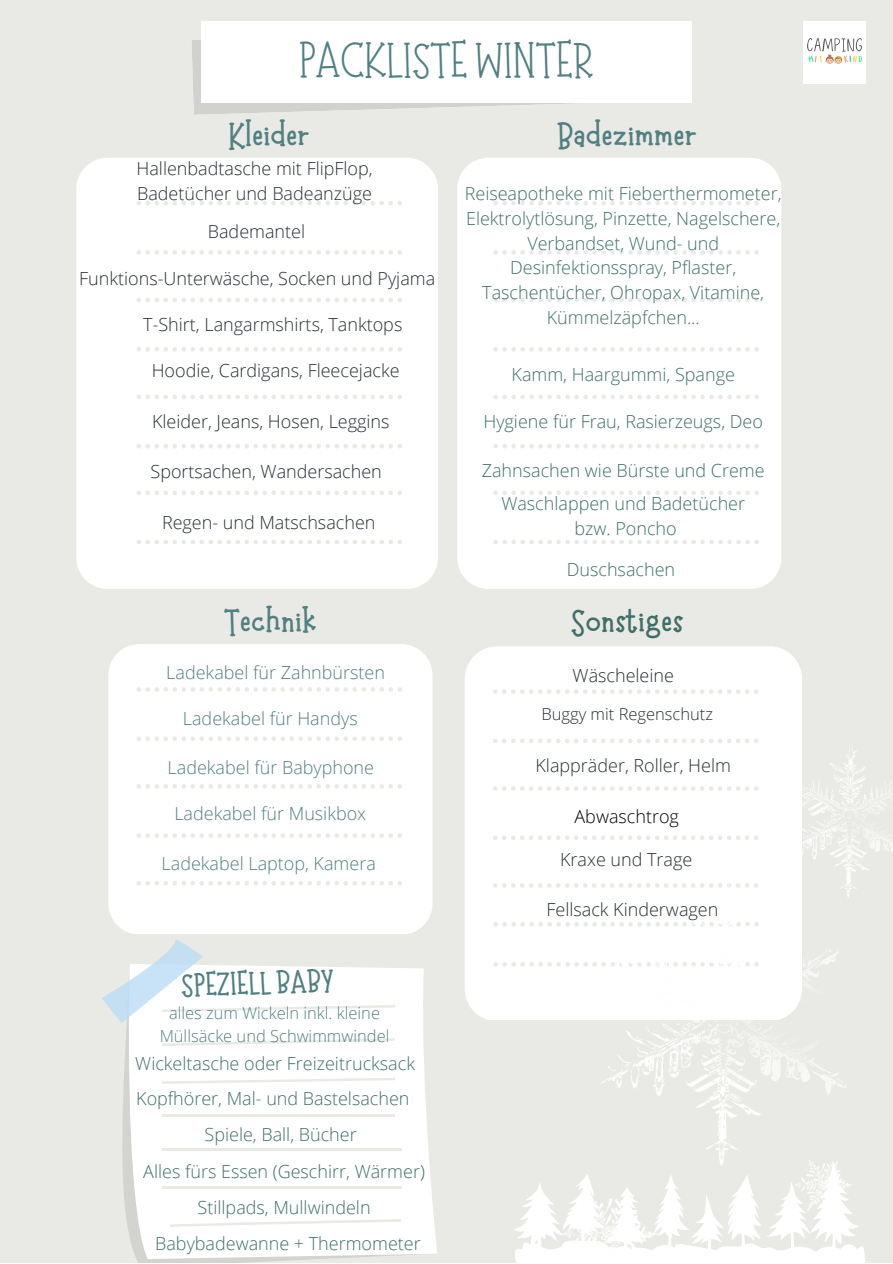
<style>
.page{position:relative;width:893px;height:1264px;background:#fff}
.page>*{position:absolute;margin:0;border:0;box-sizing:border-box;transform-origin:0 0}
.t1{font:45.9px "Moonlight";color:#517f82}
.t2{font:700 35.55px "Moonlight";color:#517f82}
.t3{font:700 35.55px "Moonlight";color:#3f6f68}
.t4{font:700 30.45px "Moonlight";color:#517f82}
.t5{font:300 18px/24.8px "Open Sans";color:#3f6f68;text-align:center}
.t6{font:300 18px/24.8px "Open Sans";color:#292f33}
.t7{font:300 18px "Open Sans";color:#517f82}
.t8{font:300 18px "Open Sans";color:#000}
.t9{font:300 16.5px/22.5px "Open Sans";color:#517f82;text-align:center}
.t10{font:300 16.5px "Open Sans";color:#292f33}
</style>
<div class="page">
<div style="left:0;top:0;width:892px;height:1262px;background:#e9e9e5"></div>
<div style="left:76px;top:158px;width:362px;height:431px;background:#fff;border-radius:31px"></div>
<div style="left:464px;top:646px;width:338px;height:374px;background:#fff;border-radius:32px"></div>
<svg style="left:493px;top:689px;width:265px;height:5px"></svg>
<svg style="left:493px;top:739px;width:265px;height:4px"></svg>
<svg style="left:493px;top:786px;width:68px;height:4px"></svg>
<svg style="left:493px;top:835px;width:68px;height:5px"></svg>
<svg style="left:493px;top:883px;width:68px;height:4px"></svg>
<div style="left:457px;top:158px;width:324px;height:431px;background:#fff;border-radius:31px"></div>
<svg style="left:493px;top:201px;width:265px;height:4px"></svg>
<svg style="left:493px;top:250px;width:265px;height:5px"></svg>
<svg style="left:493px;top:298px;width:265px;height:4px"></svg>
<svg style="left:493px;top:347px;width:265px;height:4px"></svg>
<svg style="left:493px;top:395px;width:265px;height:4px"></svg>
<svg style="left:493px;top:444px;width:265px;height:4px"></svg>
<svg style="left:493px;top:490px;width:265px;height:5px"></svg>
<svg style="left:493px;top:540px;width:265px;height:4px"></svg>
<svg style="left:137px;top:201px;width:265px;height:4px"></svg>
<svg style="left:136px;top:250px;width:266px;height:5px"></svg>
<svg style="left:137px;top:298px;width:265px;height:4px"></svg>
<svg style="left:136px;top:347px;width:266px;height:4px"></svg>
<svg style="left:137px;top:395px;width:265px;height:4px"></svg>
<svg style="left:136px;top:444px;width:266px;height:4px"></svg>
<svg style="left:136px;top:490px;width:266px;height:5px"></svg>
<svg style="left:137px;top:540px;width:265px;height:4px"></svg>
<div style="left:108px;top:644px;width:324px;height:289px;background:#fff;border-radius:31px"></div>
<svg style="left:136px;top:687px;width:266px;height:4px"></svg>
<svg style="left:136px;top:736px;width:266px;height:5px"></svg>
<svg style="left:136px;top:784px;width:266px;height:4px"></svg>
<svg style="left:136px;top:833px;width:266px;height:4px"></svg>
<svg style="left:136px;top:881px;width:266px;height:4px"></svg>
<svg style="left:123px;top:968px;width:314px;height:290px;background:#fcfcfb"></svg>
<svg style="left:102px;top:939px;width:293px;height:84px"></svg>
<svg style="left:162px;top:1038px;width:233px;height:8px"></svg>
<svg style="left:162px;top:1077px;width:233px;height:6px"></svg>
<hr style="left:162px;top:1114px;width:233px;height:3px;background:#e9e9e5">
<hr style="left:162px;top:1148px;width:239px;height:2px;background:#e9e9e5">
<hr style="left:162px;top:1185px;width:239px;height:3px;background:#e9e9e5">
<svg style="left:170px;top:1219px;width:231px;height:7px"></svg>
<svg style="left:192px;top:40px;width:376px;height:75px"></svg>
<div style="left:201px;top:21px;width:490px;height:82px;background:#fff"></div>
<svg style="left:493px;top:922px;width:68px;height:4px"></svg>
<svg style="left:493px;top:962px;width:68px;height:4px"></svg>
<img style="left:803px;top:21px;width:62px;height:62px">
<svg style="left:514px;top:1183px;width:48px;height:79px"></svg>
<img style="left:562px;top:747px;width:330px;height:515px">
<h1 class="t1" style="left:299px;top:34px;width:296px">PACKLISTE WINTER</h1>
<h2 class="t2" style="left:556px;top:116px;width:142px">Badezimmer</h2>
<h2 class="t2" style="left:228px;top:116px;width:83px">Kleider</h2>
<p class="t6" style="left:136px;top:156px;width:238px">Hallenbadtasche mit FlipFlop,<br>Badetücher und Badeanzüge</p>
<p class="t6" style="left:208px;top:219px;width:99px">Bademantel</p>
<p class="t6" style="left:79px;top:265px;width:357px">Funktions-Unterwäsche, Socken und Pyjama</p>
<p class="t6" style="left:143px;top:311px;width:260px">T-Shirt, Langarmshirts, Tanktops</p>
<p class="t6" style="left:152px;top:357px;width:249px">Hoodie, Cardigans, Fleecejacke</p>
<p class="t6" style="left:152px;top:408px;width:239px">Kleider, Jeans, Hosen, Leggins</p>
<p class="t6" style="left:150px;top:458px;width:233px">Sportsachen, Wandersachen</p>
<p class="t6" style="left:162px;top:510px;width:215px">Regen- und Matschsachen</p>
<h2 class="t2" style="left:224px;top:602px;width:94px">Technik</h2>
<p class="t7" style="left:166px;top:659px;width:220px">Ladekabel für Zahnbürsten</p>
<p class="t7" style="left:183px;top:705px;width:176px">Ladekabel für Handys</p>
<p class="t7" style="left:168px;top:754px;width:208px">Ladekabel für Babyphone</p>
<p class="t7" style="left:174px;top:801px;width:193px">Ladekabel für Musikbox</p>
<p class="t7" style="left:162px;top:850px;width:216px">Ladekabel Laptop, Kamera</p>
<h3 class="t4" style="left:180px;top:968px;width:154px;rotate:-2deg">SPEZIELL BABY</h3>
<p class="t9" style="left:160px;top:1001px;width:231px">alles zum Wickeln inkl. kleine<br>Müllsäcke und Schwimmwindel</p>
<p class="t5" style="left:135px;top:1050px;width:281px">Wickeltasche oder Freizeitrucksack</p>
<p class="t5" style="left:136px;top:1085px;width:275px">Kopfhörer, Mal- und Bastelsachen</p>
<p class="t5" style="left:204px;top:1121px;width:154px">Spiele, Ball, Bücher</p>
<p class="t5" style="left:143px;top:1158px;width:283px">Alles fürs Essen (Geschirr, Wärmer)</p>
<p class="t5" style="left:198px;top:1194px;width:174px">Stillpads, Mullwindeln</p>
<p class="t5" style="left:155px;top:1230px;width:267px">Babybadewanne + Thermometer</p>
<p class="t5" style="left:465px;top:181px;width:318px">Reiseapotheke mit Fieberthermometer,<br>Elektrolytlösung, Pinzette, Nagelschere,<br>Verbandset, Wund- und<br>Desinfektionsspray, Pflaster,<br>Taschentücher, Ohropax, Vitamine,<br>Kümmelzäpfchen...</p>
<p class="t5" style="left:511px;top:361px;width:225px">Kamm, Haargummi, Spange</p>
<p class="t5" style="left:483px;top:408px;width:281px">Hygiene für Frau, Rasierzeugs, Deo</p>
<p class="t5" style="left:481px;top:453px;width:284px;line-height:33.5px">Zahnsachen wie Bürste und Creme<br>Waschlappen und Badetücher</p>
<p class="t5" style="left:574px;top:516px;width:104px">bzw. Poncho</p>
<p class="t5" style="left:566px;top:556px;width:110px">Duschsachen</p>
<h2 class="t3" style="left:571px;top:601px;width:114px">Sonstiges</h2>
<p class="t6" style="left:572px;top:662px;width:103px">Wäscheleine</p>
<p class="t10" style="left:541px;top:702px;width:173px">Buggy mit Regenschutz</p>
<p class="t6" style="left:535px;top:752px;width:197px">Klappräder, Roller, Helm</p>
<p class="t8" style="left:574px;top:803px;width:106px">Abwaschtrog</p>
<p class="t6" style="left:560px;top:846px;width:134px">Kraxe und Trage</p>
<p class="t6" style="left:546px;top:896px;width:173px">Fellsack Kinderwagen</p>
</div>
